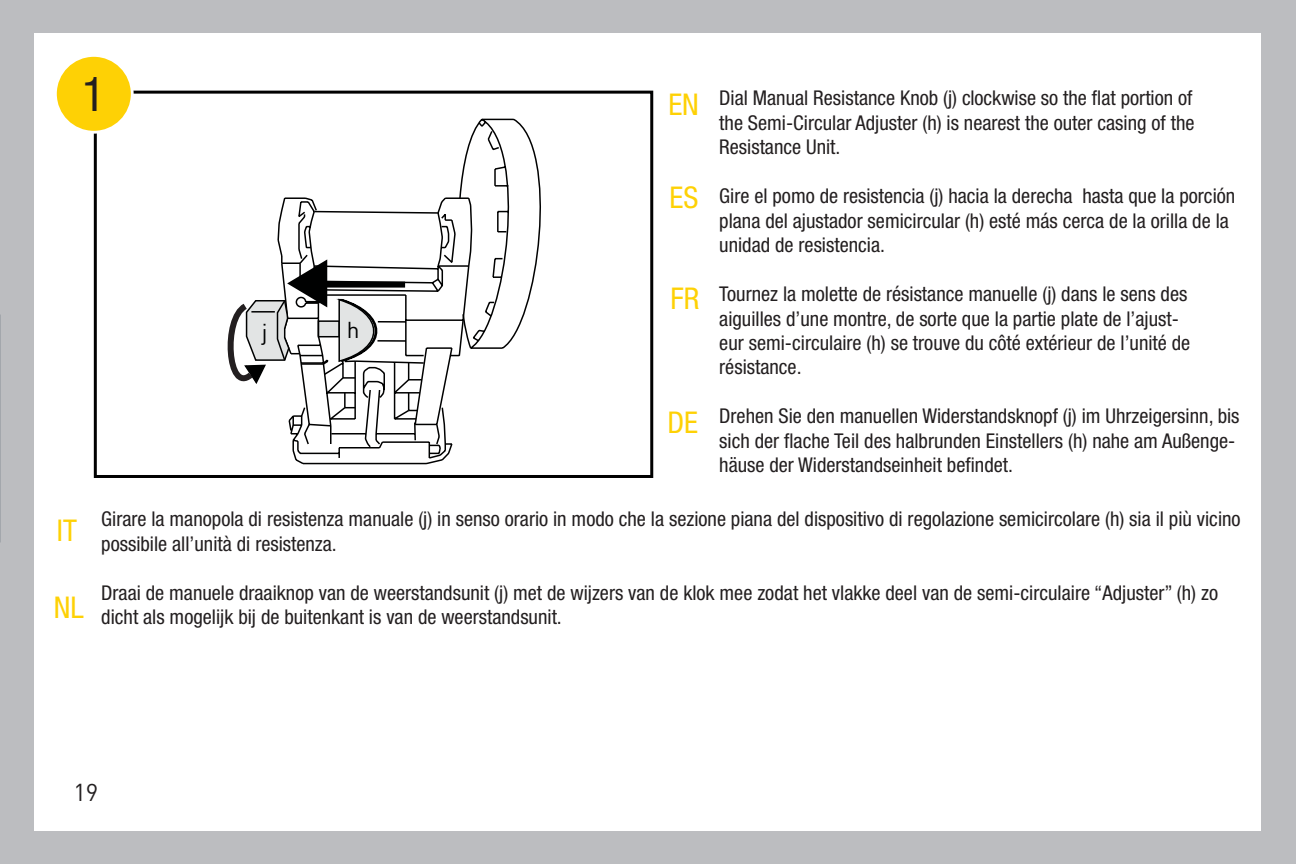
<style>
.page{position:relative;width:1296px;height:864px;background:#bcbdc0}
.page>*{position:absolute;margin:0;border:0;box-sizing:border-box;transform-origin:0 0}
.t1{font:condensed 48px "Helvetica Neue LT Std";color:#231f20}
.t2{font:condensed 30px "Helvetica Neue LT Std";color:#fed105}
.t3{font:24px "DIN";color:#231f20}
.t4{font:22.5px "DIN";color:#000101}
.t5{font:condensed 20.4px/24.6px "Helvetica Neue LT Std";color:#231f20}
</style>
<div class="page">
<div style="left:35px;top:33px;width:1226px;height:798px;background:#fff"></div>
<div style="left:94px;top:91px;width:559px;height:387px;border:3px solid #000101"></div>
<svg style="left:289px;top:426px;width:164px;height:39px"></svg>
<svg style="left:281px;top:118px;width:260px;height:231px"></svg>
<svg style="left:227px;top:210px;width:243px;height:216px"></svg>
<div style="left:55px;top:55px;width:77px;height:77px;background:#fed105;border-radius:50%"></div>
<div style="left:54px;top:54px;width:80px;height:80px;border:3px solid #fff;border-radius:50%"></div>
<h1 class="t1" style="left:82px;top:66px;width:25px">1</h1>
<p class="t4" style="left:262px;top:318px;width:7px">j</p>
<p class="t4" style="left:347px;top:316px;width:14px">h</p>
<h2 class="t2" style="left:668px;top:87px;width:32px">EN</h2>
<h2 class="t2" style="left:669px;top:180px;width:30px">ES</h2>
<h2 class="t2" style="left:670px;top:281px;width:30px">FR</h2>
<h2 class="t2" style="left:667px;top:405px;width:32px">DE</h2>
<p class="t5" style="left:719px;top:86px;width:477px;text-align:justify">Dial Manual Resistance Knob (j) clockwise so the flat portion of the Semi-Circular Adjuster (h) is nearest the outer casing of the Resistance Unit.</p>
<p class="t5" style="left:719px;top:183px;width:518px">Gire el pomo de resistencia (j) hacia la derecha hasta que la porción plana del ajustador semicircular (h) esté más cerca de la orilla de la unidad de resistencia.</p>
<p class="t5" style="left:719px;top:281px;width:473px">Tournez la molette de résistance manuelle (j) dans le sens des aiguilles d’une montre, de sorte que la partie plate de l’ajust&shy;eur semi-circulaire (h) se trouve du côté extérieur de l’unité de résistance.</p>
<p class="t5" style="left:719px;top:404px;width:522px">Drehen Sie den manuellen Widerstandsknopf (j) im Uhrzeigersinn, bis sich der flache Teil des halbrunden Einstellers (h) nahe am Außenge&shy;häuse der Widerstandseinheit befindet.</p>
<h2 class="t2" style="left:57px;top:513px;width:22px">IT</h2>
<h2 class="t2" style="left:54px;top:590px;width:31px">NL</h2>
<p class="t5" style="left:101px;top:507px;width:1141px">Girare la manopola di resistenza manuale (j) in senso orario in modo che la sezione piana del dispositivo di regolazione semicircolare (h) sia il più vicino possibile all’unità di resistenza.</p>
<p class="t5" style="left:101px;top:580px;width:1118px">Draai de manuele draaiknop van de weerstandsunit (j) met de wijzers van de klok mee zodat het vlakke deel van de semi-circulaire “Adjuster” (h) zo dicht als mogelijk bij de buitenkant is van de weerstandsunit.</p>
<p class="t3" style="left:73px;top:777px;width:27px">19</p>
</div>
